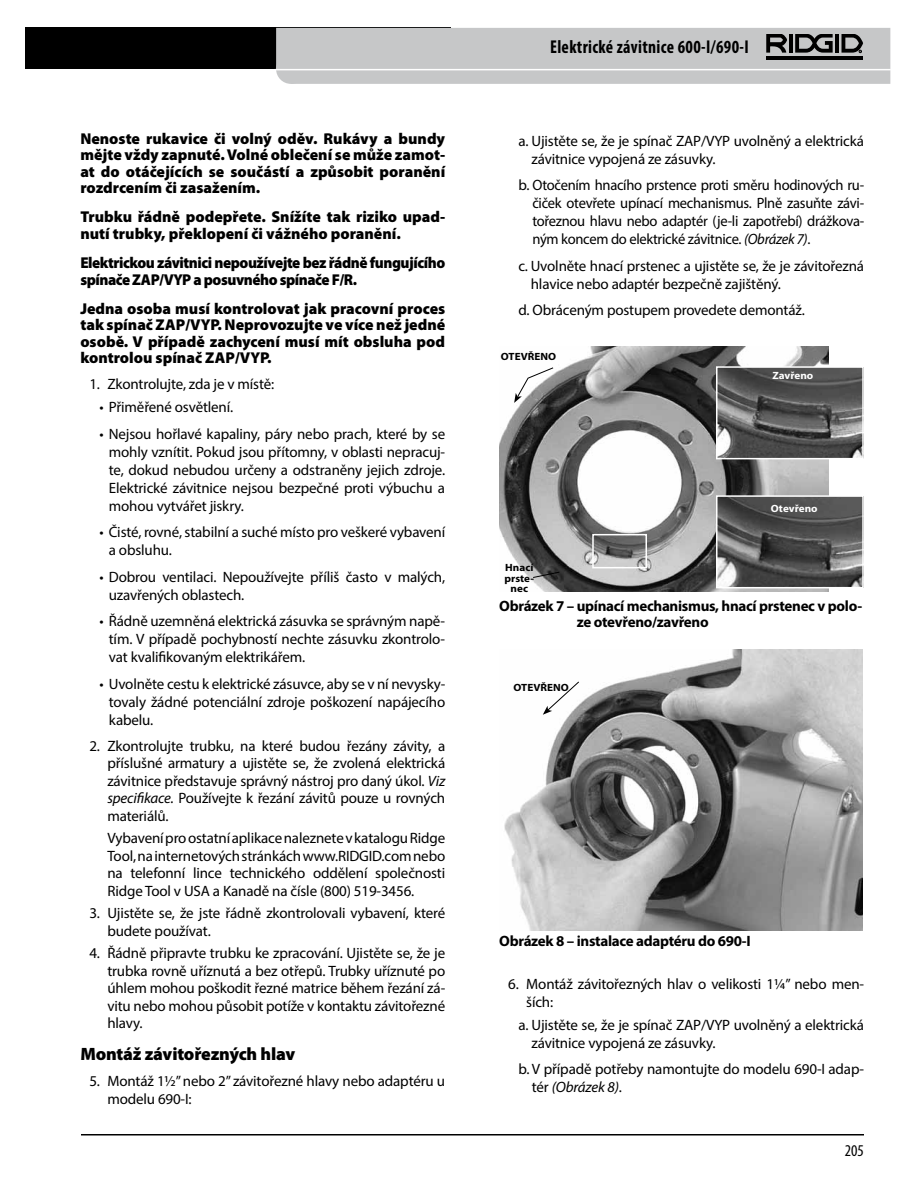
<style>
.page{position:relative;width:918px;height:1188px;background:#fff}
.page>*{position:absolute;margin:0;border:0;box-sizing:border-box;transform-origin:0 0}
.t1{font:700 condensed 18.6px "Myriad Pro";letter-spacing:.02em;color:#000;scale:.94 1}
.t2{font:900 17.85px "Myriad Pro";letter-spacing:-.01em;color:#000}
.t3{font:condensed 16.5px "Myriad Pro";color:#000}
.t4{font:900 15.75px/16.5px "Myriad Pro";color:#000;text-align:justify}
.t5{font:900 15.75px/16.5px "Myriad Pro";letter-spacing:-.03em;color:#000;scale:.96 1}
.t6{font:15px/18px "Myriad Pro";letter-spacing:-.01em;color:#000}
.t7{font:700 15px/15.9px "Myriad Pro";letter-spacing:-.02em;color:#000}
.t8{font:700 10.5px/10.5px "Myriad Pro";color:#000;text-align:center;scale:1.06 1}
.t9{font:700 10.5px "Myriad Pro";color:#fff;scale:1.06 1}
.s1{font-style:italic}
</style>
<div class="page">
<div style="left:26px;top:28px;width:425px;height:41px;background:#000"></div>
<hr style="left:81px;top:1134px;width:783px;height:2px;background:#000">
<svg style="left:276px;top:28px;width:614px;height:56px;background:#bfc0c1"></svg>
<img style="left:499px;top:347px;width:329px;height:244px">
<img style="left:719px;top:369px;width:142px;height:87px">
<div style="left:716px;top:366px;width:148px;height:93px;border:2px solid #fff"></div>
<svg style="left:514px;top:367px;width:40px;height:36px"></svg>
<svg style="left:532px;top:571px;width:28px;height:7px"></svg>
<img style="left:719px;top:498px;width:142px;height:87px">
<div style="left:716px;top:495px;width:148px;height:93px;border:2px solid #fff"></div>
<div style="left:592px;top:534px;width:55px;height:34px;border:2px solid #fff"></div>
<img style="left:504px;top:650px;width:358px;height:281px">
<svg style="left:543px;top:681px;width:37px;height:34px"></svg>
<p class="t4" style="left:80px;top:129px;width:366px">Nenoste rukavice či volný oděv. Rukávy a bundy mějte vždy zapnuté. Volné oblečení se může zamot&shy;at do otáčejících se součástí a způsobit poranění rozdrcením či zasažením.</p>
<p class="t4" style="left:80px;top:208px;width:366px">Trubku řádně podepřete. Snížíte tak riziko upad&shy;nutí trubky, překlopení či vážného poranění.</p>
<p class="t5" style="left:80px;top:254px;width:382px">Elektrickou závitnici nepoužívejte bez řádně fungujícího spínače ZAP/VYP a posuvného spínače F/R.</p>
<p class="t4" style="left:80px;top:300px;width:366px">Jedna osoba musí kontrolovat jak pracovní proces tak spínač ZAP/VYP. Neprovozujte ve více než jedné osobě. V případě zachycení musí mít obsluha pod kontrolou spínač ZAP/VYP.</p>
<p class="t6" style="left:89px;top:375px;width:186px">1. Zkontrolujte, zda je v místě:</p>
<p class="t6" style="left:100px;top:398px;width:135px">• Přiměřené osvětlení.</p>
<p class="t6" style="left:109px;top:424px;width:338px;text-align:justify;text-indent:-9px">• Nejsou hořlavé kapaliny, páry nebo prach, které by se mohly vznítit. Pokud jsou přítomny, v oblasti nepracuj&shy;te, dokud nebudou určeny a odstraněny jejich zdroje.<br>Elektrické závitnice nejsou bezpečné proti výbuchu a mohou vytvářet jiskry.</p>
<p class="t6" style="left:109px;top:523px;width:338px;text-indent:-9px">• Čisté, rovné, stabilní a suché místo pro veškeré vybavení a obsluhu.</p>
<p class="t6" style="left:109px;top:567px;width:338px;text-indent:-9px">• Dobrou ventilaci. Nepoužívejte příliš často v malých, uzavřených oblastech.</p>
<p class="t6" style="left:109px;top:612px;width:338px;text-align:justify;text-indent:-9px">• Řádně uzemněná elektrická zásuvka se správným napě&shy;tím. V případě pochybností nechte zásuvku zkontrolo&shy;vat kvalifikovaným elektrikářem.</p>
<p class="t6" style="left:109px;top:674px;width:338px;text-align:justify;text-indent:-9px">• Uvolněte cestu k elektrické zásuvce, aby se v ní nevysky&shy;tovaly žádné potenciální zdroje poškození napájecího kabelu.</p>
<p class="t6" style="left:107px;top:737px;width:339px;line-height:17.5px;text-align:justify;text-indent:-18px">2. Zkontrolujte trubku, na které budou řezány závity, a příslušné armatury a ujistěte se, že zvolená elektrická závitnice představuje správný nástroj pro daný úkol. <span class="s1">Viz specifikace.</span> Používejte k řezání závitů pouze u rovných materiálů.</p>
<p class="t6" style="left:107px;top:829px;width:339px;line-height:17.5px;text-align:justify">Vybavení pro ostatní aplikace naleznete v katalogu Ridge Tool, na internetových stránkách www.RIDGID.com nebo na telefonní lince technického oddělení společnosti Ridge Tool v USA a Kanadě na čísle (800) 519-3456.</p>
<p class="t6" style="left:107px;top:904px;width:339px;line-height:17.5px;text-indent:-18px">3. Ujistěte se, že jste řádně zkontrolovali vybavení, které budete používat.</p>
<p class="t6" style="left:107px;top:944px;width:339px;line-height:17.5px;text-align:justify;text-indent:-18px">4. Řádně připravte trubku ke zpracování. Ujistěte se, že je trubka rovně uříznutá a bez otřepů. Trubky uříznuté po úhlem mohou poškodit řezné matrice během řezání zá&shy;vitu nebo mohou působit potíže v kontaktu závitořezné hlavy.</p>
<p class="t2" style="left:80px;top:1042px;width:217px">Montáž závitořezných hlav</p>
<p class="t6" style="left:107px;top:1072px;width:339px;line-height:17.5px;text-indent:-18px">5. Montáž 11/2” nebo 2” závitořezné hlavy nebo adaptéru u modelu 690-I:</p>
<p class="t1" style="left:550px;top:35px;width:213px">Elektrické závitnice 600-I/690-I</p>
<p class="t6" style="left:531px;top:131px;width:334px;text-indent:-13px">a. Ujistěte se, že je spínač ZAP/VYP uvolněný a elektrická závitnice vypojená ze zásuvky.</p>
<p class="t6" style="left:532px;top:176px;width:333px;text-align:justify;text-indent:-14px">b. Otočením hnacího prstence proti směru hodinových ru&shy;čiček otevřete upínací mechanismus. Plně zasuňte závi&shy;tořeznou hlavu nebo adaptér (je-li zapotřebí) drážkova&shy;ným koncem do elektrické závitnice. <span class="s1">(Obrázek 7)</span>.</p>
<p class="t6" style="left:531px;top:256px;width:335px;text-indent:-12px">c. Uvolněte hnací prstenec a ujistěte se, že je závitořezná hlavice nebo adaptér bezpečně zajištěný.</p>
<p class="t6" style="left:518px;top:301px;width:288px">d. Obráceným postupem provedete demontáž.</p>
<p class="t8" style="left:501px;top:350px;width:53px">OTEVŘENO</p>
<p class="t8" style="left:505px;top:562px;width:29px">Hnací prste&shy;nec</p>
<p class="t9" style="left:772px;top:369px;width:40px">Zavřeno</p>
<p class="t9" style="left:771px;top:501px;width:46px">Otevřeno</p>
<p class="t7" style="left:577px;top:597px;width:287px;text-indent:-78px">Obrázek 7 – upínací mechanismus, hnací prstenec v polo&shy;ze otevřeno/zavřeno</p>
<p class="t8" style="left:514px;top:682px;width:53px">OTEVŘENO</p>
<p class="t7" style="left:499px;top:932px;width:253px">Obrázek 8 – instalace adaptéru do 690-I</p>
<p class="t6" style="left:526px;top:975px;width:339px;line-height:17.5px;text-indent:-18px">6. Montáž závitořezných hlav o velikosti 11/4” nebo men&shy;ších:</p>
<p class="t6" style="left:531px;top:1015px;width:334px;text-indent:-13px">a. Ujistěte se, že je spínač ZAP/VYP uvolněný a elektrická závitnice vypojená ze zásuvky.</p>
<p class="t6" style="left:532px;top:1060px;width:334px;text-indent:-13px">b. V případě potřeby namontujte do modelu 690-I adap&shy;tér <span class="s1">(Obrázek 8)</span>.</p>
<p class="t3" style="left:845px;top:1141px;width:21px">205</p>
</div>
